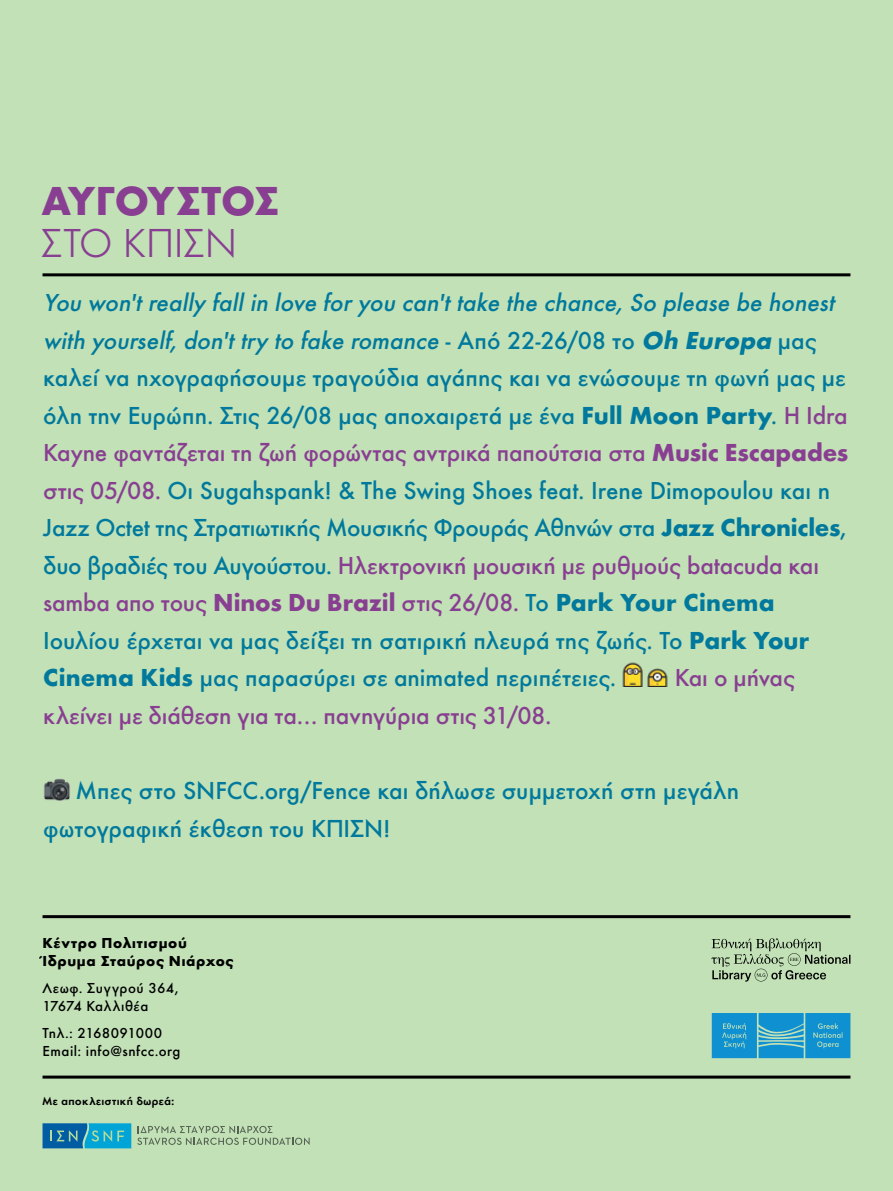
<style>
.page{position:relative;width:893px;height:1191px;background:#c2e1b7}
.page>*{position:absolute;margin:0;border:0;box-sizing:border-box;transform-origin:0 0}
.t1{font:700 42px "Futura";letter-spacing:-.015em;color:#893f91}
.t2{font:300 42px "Futura";letter-spacing:-.01em;color:#893f91}
.t3{font:500 25.5px/37.5px "Futura";letter-spacing:-.005em;color:#00799c}
.t4{font:500 25.5px "Futura";letter-spacing:-.005em;color:#893f91}
.t5{font:500 15px/18px "Futura";letter-spacing:.03em;color:#000}
.t6{font:700 15px/18px "Futura";letter-spacing:.04em;color:#000}
.t7{font:600 10.5px "The Futura";letter-spacing:.05em;color:#000}
.s1{font-style:italic}
.s2{font-weight:700;font-style:italic}
.s3{font-weight:700}
.s4{color:#893f91}
.s5{font-weight:700;color:#893f91}
</style>
<div class="page">
<hr style="left:43px;top:273px;width:807px;height:3px;background:#000">
<hr style="left:43px;top:1075px;width:807px;height:3px;background:#000">
<hr style="left:43px;top:915px;width:807px;height:3px;background:#000">
<svg style="left:43px;top:1123px;width:88px;height:25px;background:#188db9"></svg>
<svg style="left:137px;top:1125px;width:173px;height:19px"></svg>
<svg style="left:712px;top:1013px;width:138px;height:45px;background:#269acc"></svg>
<svg style="left:711px;top:938px;width:139px;height:43px"></svg>
<img style="left:43px;top:778px;width:27px;height:23px">
<img style="left:622px;top:662px;width:46px;height:25px">
<h1 class="t1" style="left:42px;top:175px;width:239px">ΑΥΓΟΥΣΤΟΣ</h1>
<h1 class="t2" style="left:42px;top:220px;width:197px">ΣΤΟ ΚΠΙΣΝ</h1>
<p class="t3" style="left:43px;top:284px;width:807px"><span class="s1">You won't really fall in love for you can't take the chance, So please be honest with yourself, don't try to fake romance</span> - Από 22-26/08 το <span class="s2">Oh Europa</span> μας καλεί να ηχογραφήσουμε τραγούδια αγάπης και να ενώσουμε τη φωνή μας με όλη την Ευρώπη. Στις 26/08 μας αποχαιρετά με ένα <span class="s3">Full Moon Party</span>. <span class="s4">Η Idra Kayne φαντάζεται τη ζωή φορώντας αντρικά παπούτσια στα</span> <span class="s5">Music Escapades </span><span class="s4">στις 05/08.</span> Οι Sugahspank! &amp; The Swing Shoes feat. Irene Dimopoulou και η Jazz Octet της Στρατιωτικής Μουσικής Φρουράς Αθηνών στα <span class="s3">Jazz Chronicles</span>, δυο βραδιές του Αυγούστου. <span class="s4">Hλεκτρονική μουσική με ρυθμούς batacuda και samba απο τους</span> <span class="s5">Ninos Du Brazil</span> <span class="s4">στις 26/08.</span> To <span class="s3">Park Your Cinema </span>Ιουλίου έρχεται να μας δείξει τη σατιρική πλευρά της ζωής. Το <span class="s3">Park Your Cinema Kids</span> μας παρασύρει σε animated περιπέτειες.</p>
<p class="t4" style="left:675px;top:663px;width:122px">Και ο μήνας</p>
<p class="t4" style="left:43px;top:701px;width:510px">κλείνει με διάθεση για τα… πανηγύρια στις 31/08.</p>
<p class="t3" style="left:43px;top:772px;width:698px;text-indent:32px">Μπες στο SNFCC.org/Fence και δήλωσε συμμετοχή στη μεγάλη φωτογραφική έκθεση του ΚΠΙΣΝ!</p>
<p class="t6" style="left:43px;top:934px;width:193px">Κέντρο Πολιτισμού<br>Ίδρυμα Σταύρος Νιάρχος</p>
<p class="t5" style="left:43px;top:979px;width:138px">Λεωφ. Συγγρού 364,<br>17674 Kaλλιθέα</p>
<p class="t5" style="left:43px;top:1024px;width:139px">Τηλ.: 2168091000<br>Email: info@snfcc.org</p>
<p class="t7" style="left:43px;top:1094px;width:133px">Με αποκλειστική δωρεά:</p>
</div>
